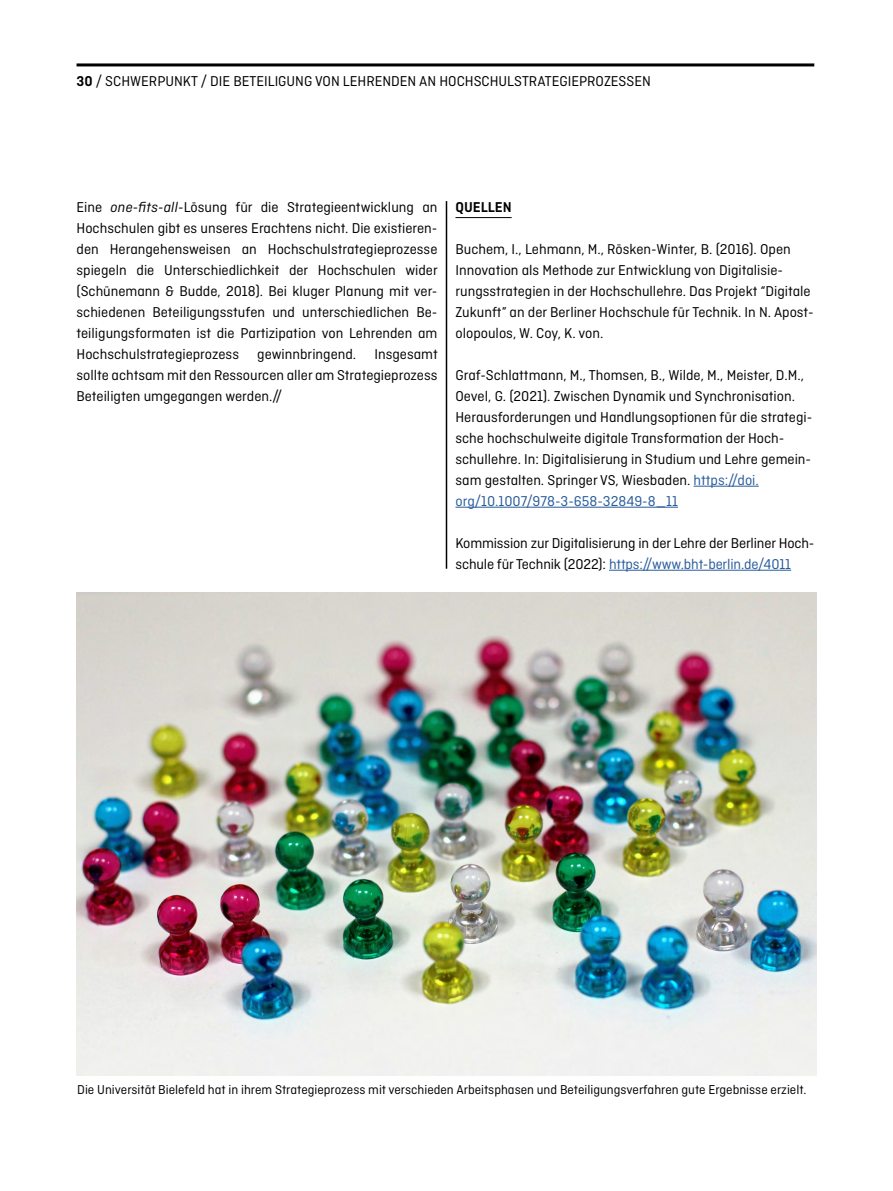
<style>
.page{position:relative;width:893px;height:1191px;background:#fff}
.page>*{position:absolute;margin:0;border:0;box-sizing:border-box;transform-origin:0 0}
.fliesstext_10pt{font:15px/21px "Ciutadella";color:#000}
.zwischenueberschrift{font:600 15px "Ciutadella";color:#000}
.Bildunterschrift_9pt{font:13.5px "Ciutadella";color:#000}
.s1{font-weight:600}
.s2{font-style:italic}
.s3{color:#275b9b}
</style>
<div class="page">
<hr style="left:455px;top:217px;width:57px;height:1px;background:#000">
<hr style="left:694px;top:486px;width:65px;height:1px;background:#275b9b">
<hr style="left:455px;top:507px;width:223px;height:1px;background:#275b9b">
<hr style="left:609px;top:570px;width:182px;height:1px;background:#275b9b">
<hr style="left:446px;top:201px;width:1px;height:368px;background:#000">
<img style="left:77px;top:592px;width:739px;height:483px">
<hr style="left:77px;top:63px;width:737px;height:3px;background:#000">
<p class="fliesstext_10pt" style="left:77px;top:71px;width:576px"><span class="s1">30</span> / SCHWERPUNKT / DIE BETEILIGUNG VON LEHRENDEN AN HOCHSCHULSTRATEGIEPROZESSEN</p>
<p class="fliesstext_10pt" style="left:77px;top:196px;width:363px;text-align:justify">Eine <span class="s2">one-fits-all</span>-Lösung für die Strategieentwicklung an Hochschulen gibt es unseres Erachtens nicht. Die existieren&shy;den Herangehensweisen an Hochschulstrategieprozesse spiegeln die Unterschiedlichkeit der Hochschulen wider (Schünemann &amp; Budde, 2018). Bei kluger Planung mit ver&shy;schiedenen Beteiligungsstufen und unterschiedlichen Be&shy;teiligungsformaten ist die Partizipation von Lehrenden am Hochschulstrategieprozess gewinnbringend. Insgesamt sollte achtsam mit den Ressourcen aller am Strategieprozess Beteiligten umgegangen werden.//</p>
<p class="zwischenueberschrift" style="left:455px;top:198px;width:58px">QUELLEN</p>
<p class="fliesstext_10pt" style="left:455px;top:238px;width:360px">Buchem, I., Lehmann, M., Rösken-Winter, B. (2016). Open Innovation als Methode zur Entwicklung von Digitalisie&shy;rungsstrategien in der Hochschullehre. Das Projekt “Digitale Zukunft” an der Berliner Hochschule für Technik. In N. Apost&shy;olopoulos, W. Coy, K. von.</p>
<p class="fliesstext_10pt" style="left:455px;top:364px;width:358px">Graf-Schlattmann, M., Thomsen, B., Wilde, M., Meister, D.M., Oevel, G. (2021). Zwischen Dynamik und Synchronisation.<br>Herausforderungen und Handlungsoptionen für die strategi&shy;sche hochschulweite digitale Transformation der Hoch&shy;schullehre. In: Digitalisierung in Studium und Lehre gemein&shy;sam gestalten. Springer VS, Wiesbaden. <span class="s3">https://doi. org/10.1007/978-3-658-32849-8_11</span></p>
<p class="fliesstext_10pt" style="left:455px;top:532px;width:360px">Kommission zur Digitalisierung in der Lehre der Berliner Hoch&shy;schule für Technik (2022): <span class="s3">https://www.bht-berlin.de/4011</span></p>
<p class="Bildunterschrift_9pt" style="left:77px;top:1082px;width:731px">Die Universität Bielefeld hat in ihrem Strategieprozess mit verschieden Arbeitsphasen und Beteiligungsverfahren gute Ergebnisse erzielt.</p>
</div>
